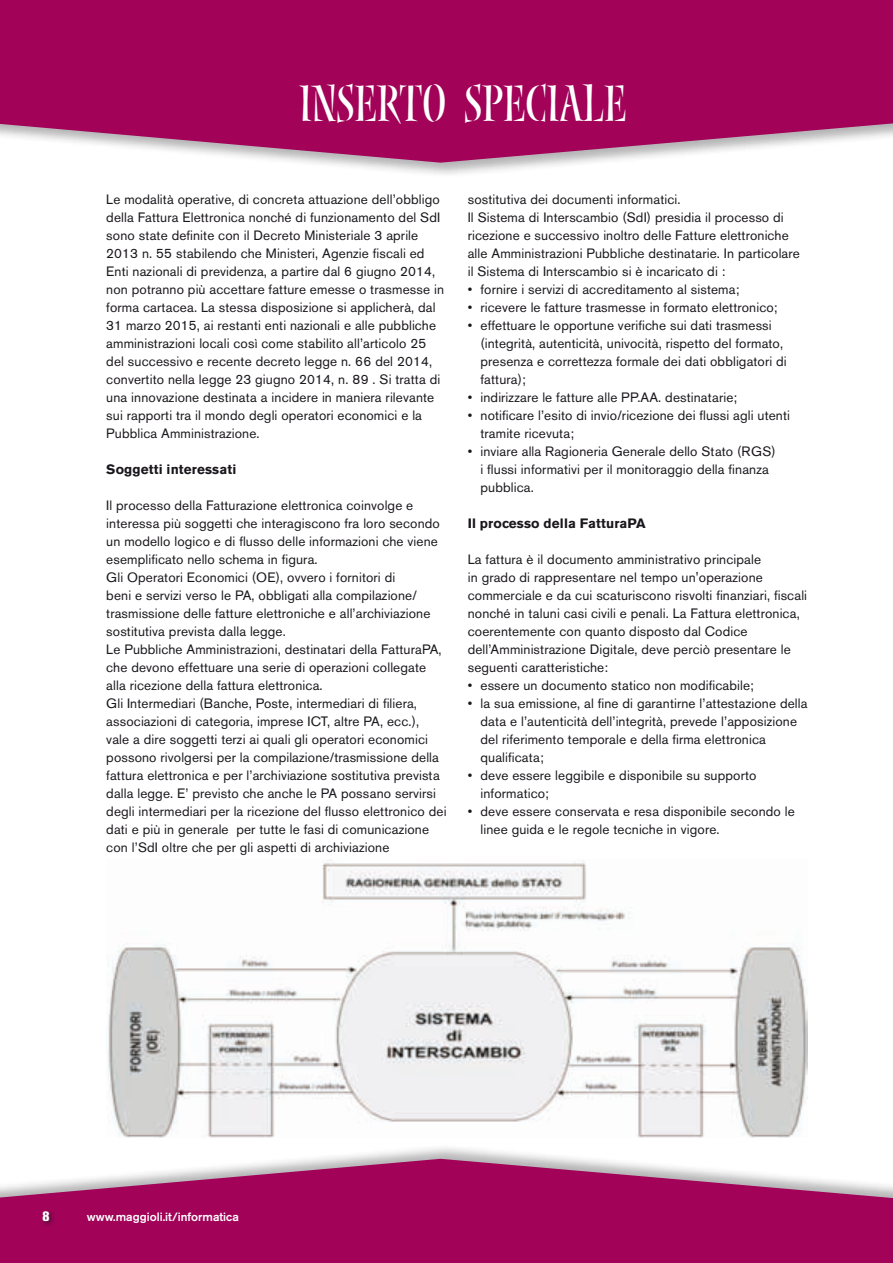
<style>
.page{position:relative;width:893px;height:1263px;background:#fff}
.page>*{position:absolute;margin:0;border:0;box-sizing:border-box;transform-origin:0 0}
.t1{font:49.8px "Nyx Std";color:#fff;scale:.9 1}
.BOX{font:13.5px/18px "Akzidenz Grotesk BE";letter-spacing:.01em;color:#1a171c}
.BOX-2{font:700 13.5px "Akzidenz Grotesk BE";letter-spacing:.01em;color:#1a171c}
.t2{font:800 13.5px "Akzidenz Grotesk BE";color:#fff}
.t3{font:500 12px "Akzidenz Grotesk BE";color:#fff}
</style>
<div class="page">
<img style="left:108px;top:859px;width:700px;height:278px">
<div style="left:0;top:1143px;width:893px;height:120px;background:#1a171c;opacity:.33"></div>
<svg style="left:0;top:1159px;width:889px;height:104px;background:#ae2c72"></svg>
<hr style="left:889px;top:1143px;width:4px;height:120px;background:#1a171c;opacity:.33">
<svg style="left:892px;top:1159px;width:1px;height:104px"></svg>
<div style="left:40px;top:1208px;width:15px;height:19px;background:#1a171c;opacity:.75"></div>
<div style="left:0;top:0;width:893px;height:177px;background:#1a171c;opacity:.33"></div>
<svg style="left:0;top:0;width:890px;height:163px;background:#aa1d69"></svg>
<hr style="left:890px;top:0;width:3px;height:177px;background:#1a171c;opacity:.33">
<svg style="left:892px;top:0;width:1px;height:163px"></svg>
<h1 class="t1" style="left:299px;top:75px;width:365px">INSERTO SPECIALE</h1>
<p class="BOX" style="left:106px;top:190px;width:339px">Le modalità operative, di concreta attuazione dell’obbligo della Fattura Elettronica nonché di funzionamento del SdI sono state definite con il Decreto Ministeriale 3 aprile 2013 n. 55 stabilendo che Ministeri, Agenzie fiscali ed Enti nazionali di previdenza, a partire dal 6 giugno 2014, non potranno più accettare fatture emesse o trasmesse in forma cartacea. La stessa disposizione si applicherà, dal 31 marzo 2015, ai restanti enti nazionali e alle pubbliche amministrazioni locali così come stabilito all’articolo 25 del successivo e recente decreto legge n. 66 del 2014, convertito nella legge 23 giugno 2014, n. 89 . Si tratta di una innovazione destinata a incidere in maniera rilevante sui rapporti tra il mondo degli operatori economici e la Pubblica Amministrazione.</p>
<p class="BOX-2" style="left:106px;top:461px;width:131px">Soggetti interessati</p>
<p class="BOX" style="left:106px;top:496px;width:335px">Il processo della Fatturazione elettronica coinvolge e interessa più soggetti che interagiscono fra loro secondo un modello logico e di flusso delle informazioni che viene esemplificato nello schema in figura.</p>
<p class="BOX" style="left:106px;top:568px;width:326px">Gli Operatori Economici (OE), ovvero i fornitori di<br>beni e servizi verso le PA, obbligati alla compilazione/ trasmissione delle fatture elettroniche e all’archiviazione sostitutiva prevista dalla legge.</p>
<p class="BOX" style="left:106px;top:640px;width:337px">Le Pubbliche Amministrazioni, destinatari della FatturaPA, che devono effettuare una serie di operazioni collegate alla ricezione della fattura elettronica.</p>
<p class="BOX" style="left:106px;top:694px;width:342px">Gli Intermediari (Banche, Poste, intermediari di filiera, associazioni di categoria, imprese ICT, altre PA, ecc.),<br>vale a dire soggetti terzi ai quali gli operatori economici possono rivolgersi per la compilazione/trasmissione della fattura elettronica e per l’archiviazione sostitutiva prevista dalla legge. E’ previsto che anche le PA possano servirsi degli intermediari per la ricezione del flusso elettronico dei dati e più in generale per tutte le fasi di comunicazione con l’SdI oltre che per gli aspetti di archiviazione</p>
<p class="BOX" style="left:468px;top:190px;width:214px">sostitutiva dei documenti informatici.</p>
<p class="BOX" style="left:468px;top:208px;width:334px">Il Sistema di Interscambio (SdI) presidia il processo di ricezione e successivo inoltro delle Fatture elettroniche alle Amministrazioni Pubbliche destinatarie. In particolare il Sistema di Interscambio si è incaricato di :</p>
<p class="BOX" style="left:468px;top:280px;width:273px">• fornire i servizi di accreditamento al sistema;</p>
<p class="BOX" style="left:468px;top:298px;width:311px">• ricevere le fatture trasmesse in formato elettronico;</p>
<p class="BOX" style="left:480px;top:316px;width:308px;text-indent:-13px">• effettuare le opportune verifiche sui dati trasmessi (integrità, autenticità, univocità, rispetto del formato, presenza e correttezza formale dei dati obbligatori di fattura);</p>
<p class="BOX" style="left:468px;top:388px;width:271px">• indirizzare le fatture alle PP.AA. destinatarie;</p>
<p class="BOX" style="left:480px;top:406px;width:311px;text-indent:-13px">• notificare l’esito di invio/ricezione dei flussi agli utenti tramite ricevuta;</p>
<p class="BOX" style="left:480px;top:442px;width:297px;text-indent:-13px">• inviare alla Ragioneria Generale dello Stato (RGS) i flussi informativi per il monitoraggio della finanza pubblica.</p>
<p class="BOX-2" style="left:468px;top:515px;width:179px">Il processo della FatturaPA</p>
<p class="BOX" style="left:468px;top:550px;width:341px">La fattura è il documento amministrativo principale<br>in grado di rappresentare nel tempo un'operazione commerciale e da cui scaturiscono risvolti finanziari, fiscali nonché in taluni casi civili e penali. La Fattura elettronica, coerentemente con quanto disposto dal Codice dell’Amministrazione Digitale, deve perciò presentare le seguenti caratteristiche:</p>
<p class="BOX" style="left:468px;top:676px;width:288px">• essere un documento statico non modificabile;</p>
<p class="BOX" style="left:480px;top:694px;width:329px;text-indent:-13px">• la sua emissione, al fine di garantirne l’attestazione della data e l’autenticità dell’integrità, prevede l’apposizione del riferimento temporale e della firma elettronica qualificata;</p>
<p class="BOX" style="left:480px;top:766px;width:277px;text-indent:-13px">• deve essere leggibile e disponibile su supporto informatico;</p>
<p class="BOX" style="left:480px;top:802px;width:316px;text-indent:-13px">• deve essere conservata e resa disponibile secondo le linee guida e le regole tecniche in vigore.</p>
<p class="t2" style="left:43px;top:1209px;width:9px">8</p>
<p class="t3" style="left:87px;top:1210px;width:154px">www.maggioli.it/informatica</p>
</div>
